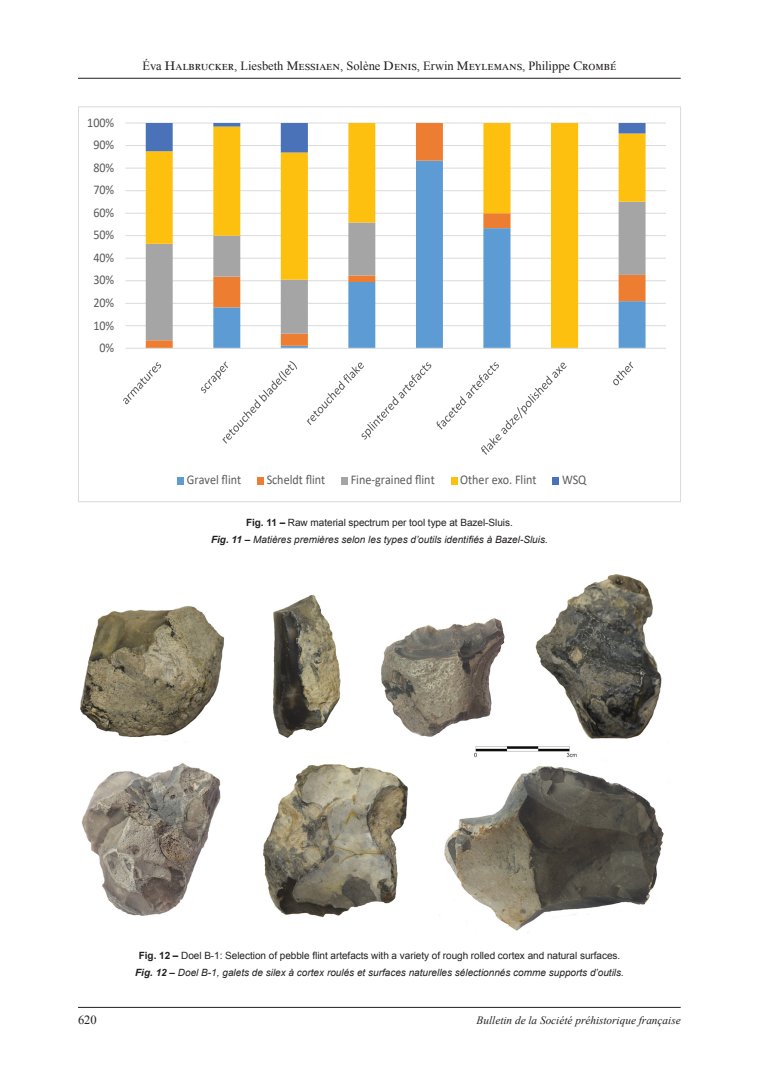
<style>
.page{position:relative;width:780px;height:1088px;background:#fff}
.page>*{position:absolute;margin:0;border:0;box-sizing:border-box;transform-origin:0 0}
.t1{font:13.38px "Calibri";color:#595a5a;scale:.91 1}
.t2{font:12.5px "Times Ten Roman SC";color:#231f20}
.t3{font:12.5px "Times New Roman";color:#231f20}
.t4{font:italic 11.25px "Times New Roman";color:#231f20}
.Figures{font:italic 10px "Arial";color:#231f20}
.Figures-2{font:10px "Arial";letter-spacing:-.005em;color:#231f20}
.s1{font-family:"Times New Roman"}
.s2{font-weight:700}
</style>
<div class="page">
<hr style="left:78px;top:78px;width:602px;height:1px;background:#231f20">
<hr style="left:78px;top:1007px;width:602px;height:1px;background:#231f20">
<hr style="left:125px;top:123px;width:540px;height:1px;background:#dadada">
<hr style="left:125px;top:145px;width:540px;height:1px;background:#dadada">
<hr style="left:125px;top:168px;width:540px;height:1px;background:#dadada">
<hr style="left:125px;top:190px;width:540px;height:1px;background:#dadada">
<hr style="left:125px;top:213px;width:540px;height:1px;background:#dadada">
<hr style="left:125px;top:235px;width:540px;height:1px;background:#dadada">
<hr style="left:125px;top:258px;width:540px;height:1px;background:#dadada">
<hr style="left:125px;top:280px;width:540px;height:1px;background:#dadada">
<hr style="left:125px;top:303px;width:540px;height:1px;background:#dadada">
<hr style="left:125px;top:325px;width:540px;height:1px;background:#dadada">
<svg style="left:146px;top:152px;width:499px;height:196px"></svg>
<svg style="left:146px;top:123px;width:499px;height:29px"></svg>
<hr style="left:125px;top:348px;width:540px;height:1px;background:#dadada">
<svg style="left:123px;top:362px;width:38px;height:42px"></svg>
<svg style="left:201px;top:361px;width:96px;height:83px"></svg>
<svg style="left:307px;top:362px;width:259px;height:93px"></svg>
<svg style="left:613px;top:362px;width:20px;height:23px"></svg>
<div style="left:177px;top:477px;width:7px;height:7px;background:#5c9bd4"></div>
<div style="left:257px;top:477px;width:7px;height:7px;background:#ed7d30"></div>
<div style="left:341px;top:477px;width:7px;height:7px;background:#a6a5a6"></div>
<div style="left:451px;top:477px;width:6px;height:7px;background:#fec00f"></div>
<div style="left:552px;top:477px;width:7px;height:7px;background:#4972b8"></div>
<img style="left:80px;top:574px;width:584px;height:359px">
<p class="t1" style="left:87px;top:113px;width:31px">100%</p>
<p class="t1" style="left:93px;top:136px;width:24px">90%</p>
<p class="t1" style="left:93px;top:158px;width:24px">80%</p>
<p class="t1" style="left:93px;top:181px;width:24px">70%</p>
<p class="t1" style="left:93px;top:203px;width:24px">60%</p>
<p class="t1" style="left:93px;top:226px;width:24px">50%</p>
<p class="t1" style="left:93px;top:248px;width:24px">40%</p>
<p class="t1" style="left:93px;top:271px;width:24px">30%</p>
<p class="t1" style="left:93px;top:293px;width:24px">20%</p>
<p class="t1" style="left:93px;top:316px;width:24px">10%</p>
<p class="t1" style="left:99px;top:338px;width:18px">0%</p>
<p class="t2" style="left:142px;top:59px;width:475px"><span class="s1">Éva</span> Halbrucker<span class="s1">, Liesbeth</span> Messiaen<span class="s1">, Solène</span> Denis<span class="s1">, Erwin</span> Meylemans<span class="s1">, Philippe</span> Crombé</p>
<p class="t1" style="left:187px;top:470px;width:61px">Gravel flint</p>
<p class="t1" style="left:267px;top:470px;width:66px">Scheldt flint</p>
<p class="t1" style="left:351px;top:470px;width:94px">Fine-grained flint</p>
<p class="t1" style="left:460px;top:470px;width:85px">Other exo. Flint</p>
<p class="t1" style="left:562px;top:470px;width:28px">WSQ</p>
<p class="Figures-2" style="left:246px;top:516px;width:268px"><span class="s2">Fig. 11 –</span> Raw material spectrum per tool type at Bazel-Sluis.</p>
<p class="Figures" style="left:211px;top:533px;width:338px"><span class="s2">Fig. 11 –</span> Matières premières selon les types d’outils identifiés à Bazel-Sluis.</p>
<p class="Figures-2" style="left:139px;top:948px;width:483px"><span class="s2">Fig. 12 –</span> Doel B-1: Selection of pebble flint artefacts with a variety of rough rolled cortex and natural surfaces.</p>
<p class="Figures" style="left:135px;top:966px;width:490px"><span class="s2">Fig. 12 –</span> Doel B-1, galets de silex à cortex roulés et surfaces naturelles sélectionnés comme supports d’outils.</p>
<p class="t3" style="left:78px;top:1011px;width:20px">620</p>
<p class="t4" style="left:476px;top:1012px;width:206px">Bulletin de la Société préhistorique française</p>
</div>
